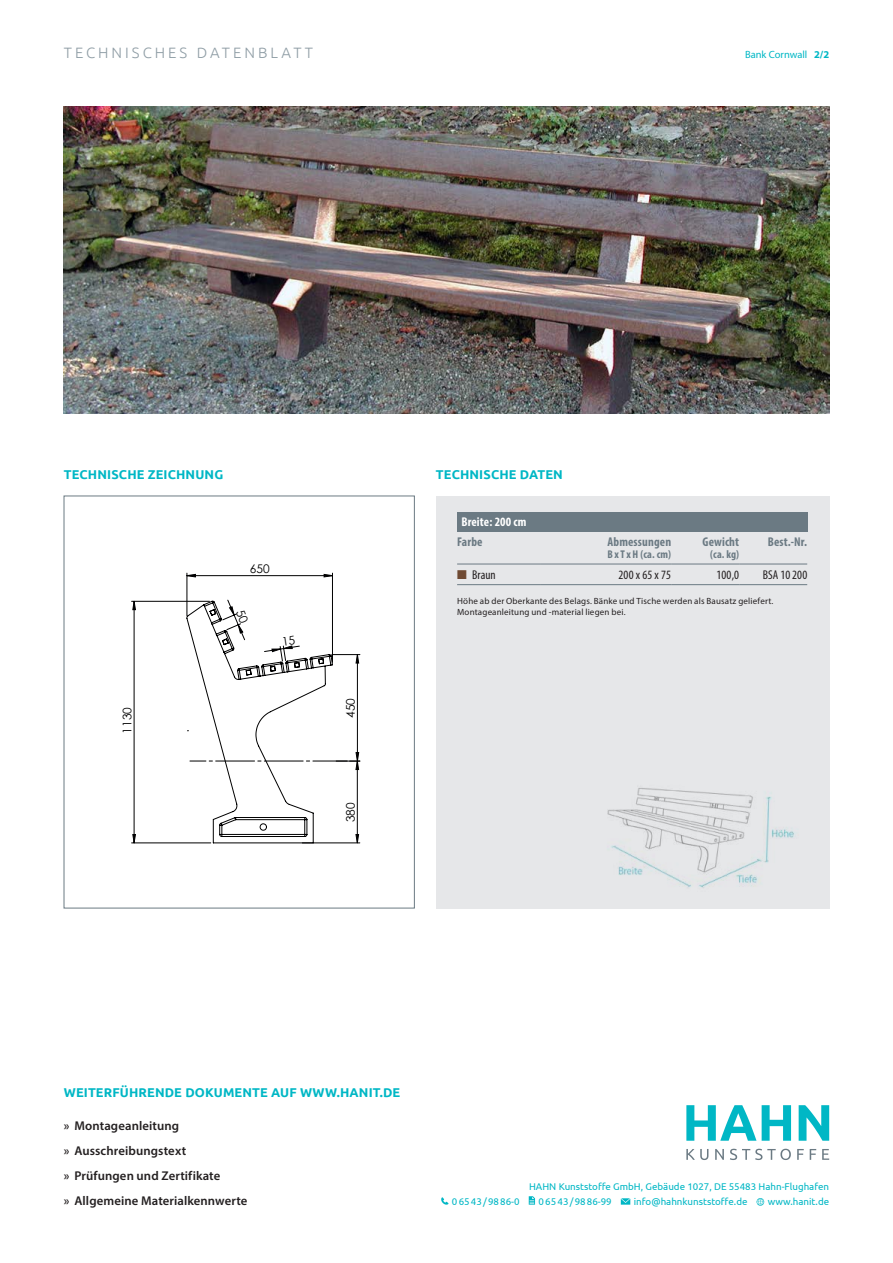
<style>
.page{position:relative;width:893px;height:1263px;background:#fff}
.page>*{position:absolute;margin:0;border:0;box-sizing:border-box;transform-origin:0 0}
.t1{font:300 15px "Ubuntu";letter-spacing:.2em;color:#909ea6}
.t2{font:600 12.75px/24.8px "Myriad Pro";letter-spacing:.01em;color:#231f20}
.t3{font:700 12.75px "Ubuntu";letter-spacing:.01em;color:#00b7c5}
.t4{font:700 condensed 12.75px "Myriad Pro";letter-spacing:.01em;color:#6b7a83}
.t5{font:condensed 12.75px "Myriad Pro";letter-spacing:.01em;color:#231f20}
.t6{font:700 condensed 12.75px "Myriad Pro";letter-spacing:.01em;color:#fff}
.t7{font:11.85px "Century Gothic";color:#000001}
.t8{font:700 condensed 11.25px "Myriad Pro";letter-spacing:.025em;color:#6b7a83}
.t9{font:10.5px "Myriad Pro";color:#00b7c5}
.t10{font:9.75px "Ubuntu";color:#00b7c5}
.t11{font:9px/10.8px "Myriad Pro";letter-spacing:.02em;color:#231f20}
.s1{font-weight:700}
.s2{color:#6f4a33}
</style>
<div class="page">
<div style="left:436px;top:496px;width:393px;height:412px;background:#e6e7e9"></div>
<img style="left:607px;top:788px;width:188px;height:100px">
<hr style="left:187px;top:573px;width:1px;height:43px;background:#000001">
<hr style="left:332px;top:573px;width:1px;height:89px;background:#000001">
<hr style="left:132px;top:843px;width:79px;height:1px;background:#000001">
<hr style="left:132px;top:601px;width:78px;height:1px;background:#000001">
<hr style="left:302px;top:843px;width:58px;height:1px;background:#000001">
<svg style="left:186px;top:574px;width:146px;height:3px"></svg>
<svg style="left:132px;top:601px;width:4px;height:242px"></svg>
<img style="left:64px;top:106px;width:765px;height:307px">
<div style="left:457px;top:512px;width:350px;height:19px;background:#6b7a83"></div>
<svg style="left:457px;top:564px;width:15px;height:1px"></svg>
<hr style="left:472px;top:564px;width:68px;height:1px;background:#6b7a83">
<hr style="left:540px;top:564px;width:131px;height:1px;background:#6b7a83">
<hr style="left:671px;top:564px;width:68px;height:1px;background:#6b7a83">
<hr style="left:739px;top:564px;width:68px;height:1px;background:#6b7a83">
<svg style="left:457px;top:584px;width:15px;height:1px"></svg>
<hr style="left:472px;top:584px;width:68px;height:1px;background:#6b7a83">
<hr style="left:540px;top:584px;width:131px;height:1px;background:#6b7a83">
<hr style="left:671px;top:584px;width:68px;height:1px;background:#6b7a83">
<hr style="left:739px;top:584px;width:68px;height:1px;background:#6b7a83">
<svg style="left:441px;top:1197px;width:7px;height:8px"></svg>
<svg style="left:529px;top:1196px;width:6px;height:9px"></svg>
<svg style="left:621px;top:1198px;width:9px;height:7px"></svg>
<svg style="left:756px;top:1198px;width:8px;height:8px"></svg>
<svg style="left:762px;top:1105px;width:29px;height:36px"></svg>
<svg style="left:799px;top:1105px;width:30px;height:36px"></svg>
<svg style="left:686px;top:1149px;width:143px;height:11px"></svg>
<svg style="left:686px;top:1105px;width:70px;height:36px"></svg>
<svg style="left:186px;top:599px;width:174px;height:244px"></svg>
<h1 class="t1" style="left:64px;top:44px;width:251px">TECHNISCHES DATENBLATT</h1>
<p class="t9" style="left:745px;top:48px;width:86px">Bank Cornwall <span class="s1">2/2</span></p>
<h2 class="t3" style="left:64px;top:467px;width:161px">TECHNISCHE ZEICHNUNG</h2>
<h2 class="t3" style="left:436px;top:467px;width:129px">TECHNISCHE DATEN</h2>
<h2 class="t6" style="left:461px;top:514px;width:67px">Breite: 200 cm</h2>
<h2 class="t4" style="left:457px;top:534px;width:27px">Farbe</h2>
<h2 class="t4" style="left:608px;top:534px;width:65px">Abmessungen</h2>
<p class="t8" style="left:607px;top:547px;width:65px">B xTx H (ca. cm)</p>
<h2 class="t4" style="left:702px;top:534px;width:38px">Gewicht</h2>
<p class="t8" style="left:710px;top:547px;width:31px">(ca. kg)</p>
<h2 class="t4" style="left:768px;top:534px;width:41px">Best.-Nr.</h2>
<p class="t7" style="left:119px;top:734px;width:28px;rotate:-90deg">1130</p>
<p class="t7" style="left:250px;top:560px;width:21px">650</p>
<p class="t7" style="left:342px;top:718px;width:21px;rotate:-90deg">450</p>
<p class="t7" style="left:342px;top:822px;width:21px;rotate:-90deg">380</p>
<h2 class="t5" style="left:457px;top:567px;width:40px"><span class="s2">■</span> Braun</h2>
<h2 class="t5" style="left:619px;top:567px;width:54px">200 x 65 x 75</h2>
<h2 class="t5" style="left:717px;top:567px;width:24px">100,0</h2>
<h2 class="t5" style="left:763px;top:567px;width:46px">BSA 10 200</h2>
<p class="t11" style="left:457px;top:595px;width:318px">Höhe ab der Oberkante des Belags. Bänke und Tische werden als Bausatz geliefert.<br>Montageanleitung und -material liegen bei.</p>
<h2 class="t3" style="left:64px;top:1085px;width:338px">WEITERFÜHRENDE DOKUMENTE AUF WWW.HANIT.DE</h2>
<h2 class="t2" style="left:64px;top:1113px;width:185px">» Montageanleitung<br>» Ausschreibungstext<br>» Prüfungen und Zertifikate<br>» Allgemeine Materialkennwerte</h2>
<p class="t10" style="left:529px;top:1180px;width:302px">HAHN Kunststoffe GmbH, Gebäude 1027, DE 55483 Hahn-Flughafen</p>
<p class="t10" style="left:452px;top:1195px;width:69px">06543/9886-0</p>
<p class="t10" style="left:539px;top:1195px;width:75px">06543/9886-99</p>
<p class="t10" style="left:634px;top:1195px;width:115px">info@hahnkunststoffe.de</p>
<p class="t10" style="left:768px;top:1195px;width:63px">www.hanit.de</p>
</div>
